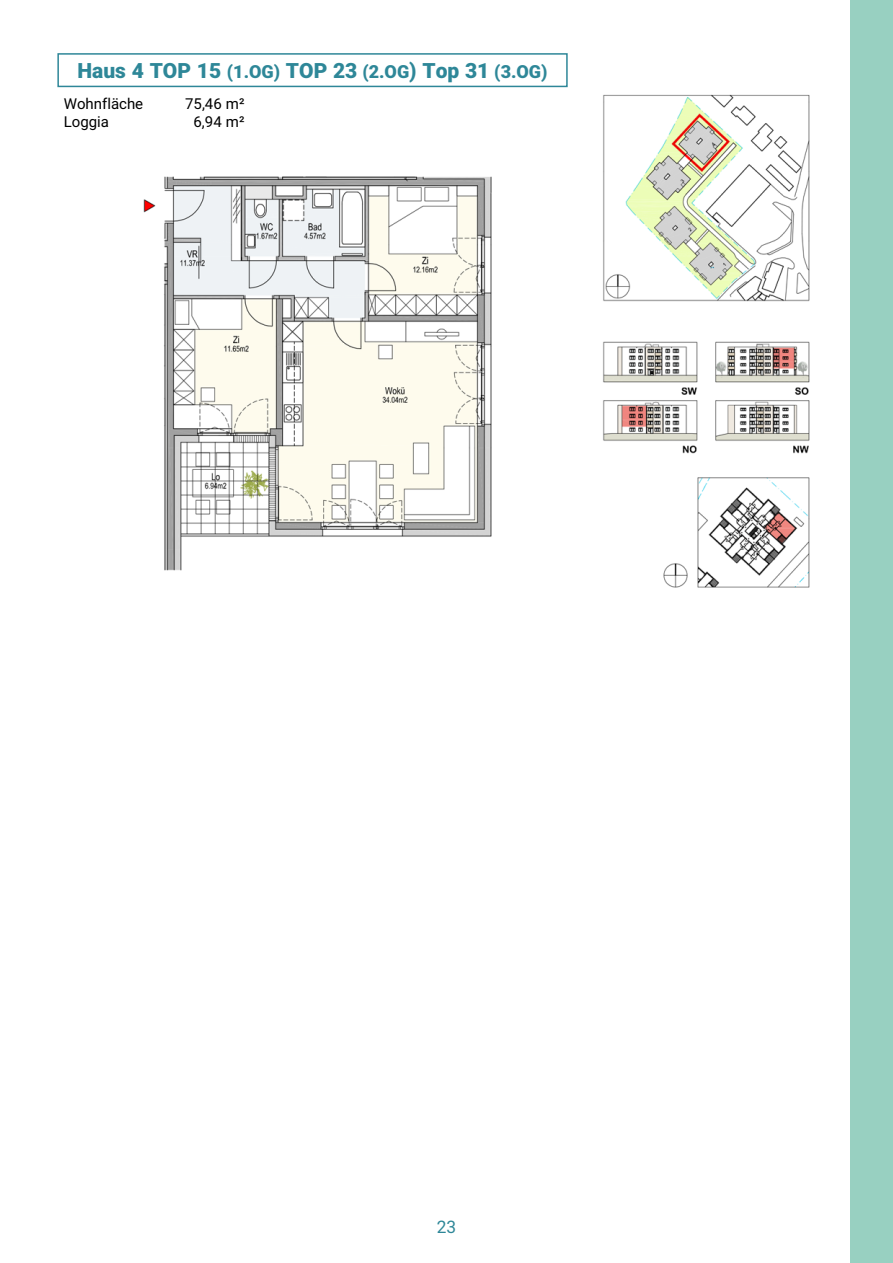
<style>
.page{position:relative;width:893px;height:1263px;background:#fff}
.page>*{position:absolute;margin:0;border:0;box-sizing:border-box;transform-origin:0 0}
.t1{font:900 21px "Roboto";color:#2e8798}
.t2{font:17.25px "Roboto";color:#2e8798}
.t3{font:15px "Roboto";color:#000}
.s1{font-size:18px}
</style>
<div class="page">
<img style="left:57px;top:87px;width:753px;height:501px">
<div style="left:850px;top:0;width:43px;height:1263px;background:#98d0c1"></div>
<div style="left:57px;top:53px;width:511px;height:34px;border:2px solid #2e8798"></div>
<p class="t1" style="left:78px;top:56px;width:471px">Haus 4 TOP 15 <span class="s1">(1.OG)</span> TOP 23 <span class="s1">(2.OG</span>) Top 31 <span class="s1">(3.OG)</span></p>
<p class="t3" style="left:64px;top:93px;width:81px">Wohnfläche</p>
<p class="t3" style="left:185px;top:93px;width:61px">75,46 m²</p>
<p class="t3" style="left:64px;top:111px;width:47px">Loggia</p>
<p class="t3" style="left:194px;top:111px;width:52px">6,94 m²</p>
<p class="t2" style="left:437px;top:1215px;width:21px">23</p>
</div>
